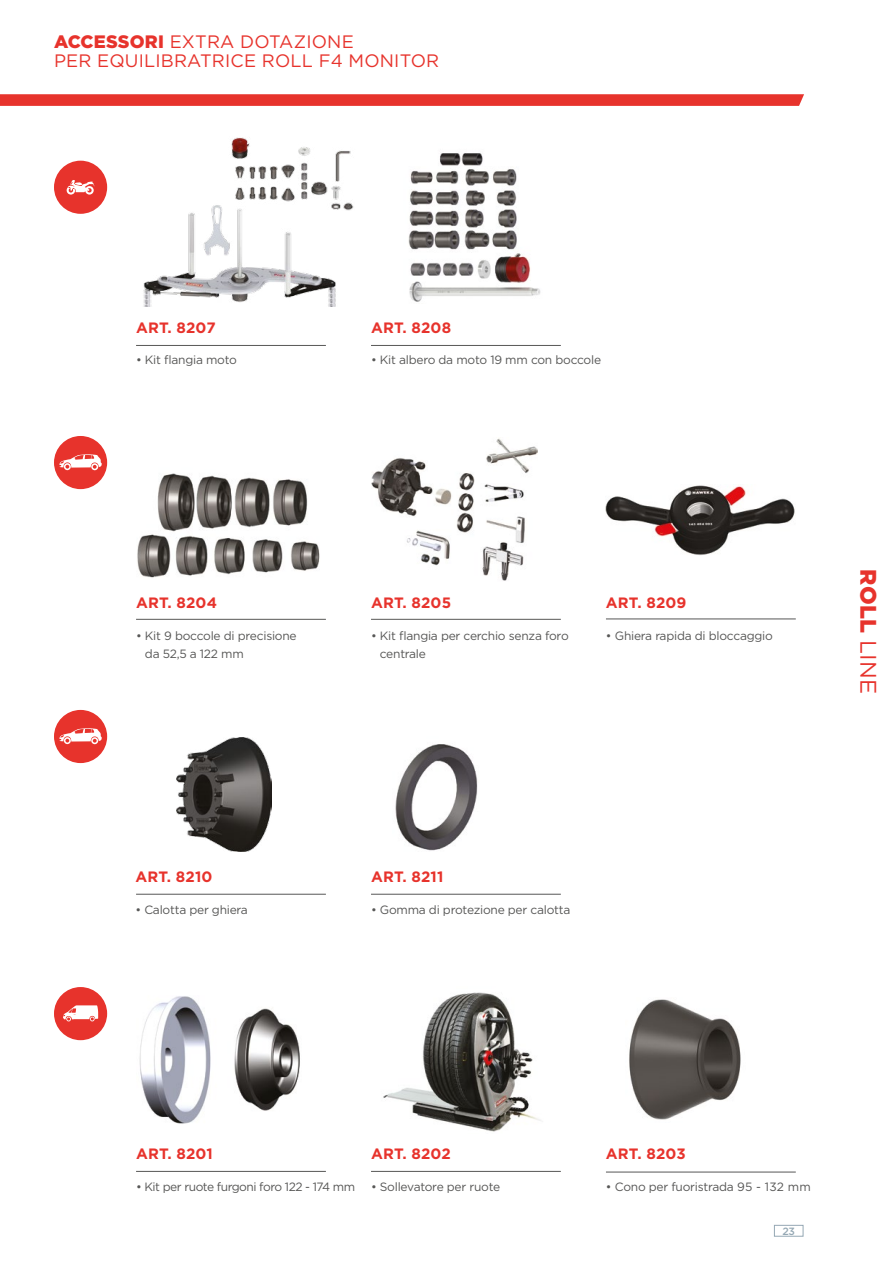
<style>
.page{position:relative;width:893px;height:1263px;background:#fff}
.page>*{position:absolute;margin:0;border:0;box-sizing:border-box;transform-origin:0 0}
.t1{font:900 22.5px "Gotham";color:#e7332c}
.t2{font:18px/19.5px "Gotham";letter-spacing:.01em;color:#e7332c}
.t3{font:700 15px "Gotham";letter-spacing:.01em;color:#e7332c}
.t4{font:12px/18px "Gotham";letter-spacing:-.02em;color:#575756}
.t5{font:12px "Gotham";letter-spacing:-.04em;color:#575756}
.t6{font:500 10.5px "Gotham";color:#95a8b4}
.s1{font-weight:900}
.s2{font-weight:400}
</style>
<div class="page">
<div style="left:774px;top:1225px;width:29px;height:11px;background:#fff;border:1px solid #95a8b4"></div>
<svg style="left:0;top:94px;width:804px;height:12px;background:#e73932"></svg>
<img style="left:606px;top:485px;width:189px;height:70px">
<img style="left:143px;top:137px;width:211px;height:170px">
<img style="left:408px;top:153px;width:133px;height:149px">
<img style="left:139px;top:996px;width:161px;height:128px">
<img style="left:383px;top:992px;width:158px;height:140px">
<div style="left:54px;top:987px;width:53px;height:53px;background:#e7332c;border-radius:50%"></div>
<svg style="left:63px;top:1005px;width:35px;height:16px"></svg>
<img style="left:629px;top:999px;width:112px;height:121px">
<img style="left:371px;top:438px;width:166px;height:143px">
<img style="left:137px;top:473px;width:183px;height:105px">
<img style="left:395px;top:744px;width:83px;height:107px">
<hr style="left:606px;top:619px;width:190px;height:1px;background:#575756">
<hr style="left:606px;top:1172px;width:190px;height:1px;background:#575756">
<hr style="left:136px;top:345px;width:190px;height:1px;background:#575756">
<hr style="left:371px;top:345px;width:190px;height:1px;background:#575756">
<hr style="left:136px;top:894px;width:190px;height:1px;background:#575756">
<hr style="left:371px;top:894px;width:190px;height:1px;background:#575756">
<hr style="left:371px;top:1171px;width:190px;height:1px;background:#575756">
<hr style="left:136px;top:1171px;width:190px;height:1px;background:#575756">
<hr style="left:136px;top:619px;width:190px;height:1px;background:#575756">
<hr style="left:371px;top:619px;width:190px;height:1px;background:#575756">
<div style="left:54px;top:161px;width:53px;height:53px;background:#e7332c;border-radius:50%"></div>
<svg style="left:67px;top:180px;width:28px;height:15px"></svg>
<div style="left:54px;top:436px;width:53px;height:53px;background:#e7332c;border-radius:50%"></div>
<svg style="left:59px;top:454px;width:43px;height:16px"></svg>
<div style="left:54px;top:710px;width:53px;height:53px;background:#e7332c;border-radius:50%"></div>
<svg style="left:59px;top:728px;width:43px;height:16px"></svg>
<img style="left:176px;top:738px;width:96px;height:114px">
<h2 class="t2" style="left:54px;top:31px;width:387px"><span class="s1">ACCESSORI</span> EXTRA DOTAZIONE<br>PER EQUILIBRATRICE ROLL F4 MONITOR</h2>
<p class="t3" style="left:136px;top:318px;width:81px">ART. 8207</p>
<p class="t4" style="left:136px;top:351px;width:102px">• Kit flangia moto</p>
<p class="t3" style="left:371px;top:318px;width:82px">ART. 8208</p>
<p class="t4" style="left:371px;top:351px;width:232px">• Kit albero da moto 19 mm con boccole</p>
<p class="t3" style="left:136px;top:594px;width:82px">ART. 8204</p>
<p class="t4" style="left:145px;top:626px;width:153px;text-indent:-9px">• Kit 9 boccole di precisione da 52,5 a 122 mm</p>
<p class="t3" style="left:371px;top:594px;width:82px">ART. 8205</p>
<p class="t4" style="left:380px;top:626px;width:190px;text-indent:-9px">• Kit flangia per cerchio senza foro centrale</p>
<p class="t3" style="left:606px;top:594px;width:82px">ART. 8209</p>
<p class="t4" style="left:606px;top:626px;width:168px">• Ghiera rapida di bloccaggio</p>
<p class="t3" style="left:136px;top:868px;width:78px">ART. 8210</p>
<p class="t4" style="left:136px;top:900px;width:114px">• Calotta per ghiera</p>
<p class="t3" style="left:371px;top:868px;width:74px">ART. 8211</p>
<p class="t4" style="left:371px;top:900px;width:201px">• Gomma di protezione per calotta</p>
<h1 class="t1" style="left:881px;top:569px;width:126px;rotate:90deg">ROLL <span class="s2">LINE</span></h1>
<p class="t3" style="left:136px;top:1145px;width:78px">ART. 8201</p>
<p class="t5" style="left:136px;top:1180px;width:221px">• Kit per ruote furgoni foro 122 - 174 mm</p>
<p class="t3" style="left:371px;top:1145px;width:81px">ART. 8202</p>
<p class="t4" style="left:371px;top:1177px;width:131px">• Sollevatore per ruote</p>
<p class="t3" style="left:606px;top:1145px;width:81px">ART. 8203</p>
<p class="t4" style="left:606px;top:1177px;width:206px">• Cono per fuoristrada 95 - 132 mm</p>
<p class="t6" style="left:782px;top:1225px;width:14px">23</p>
</div>
